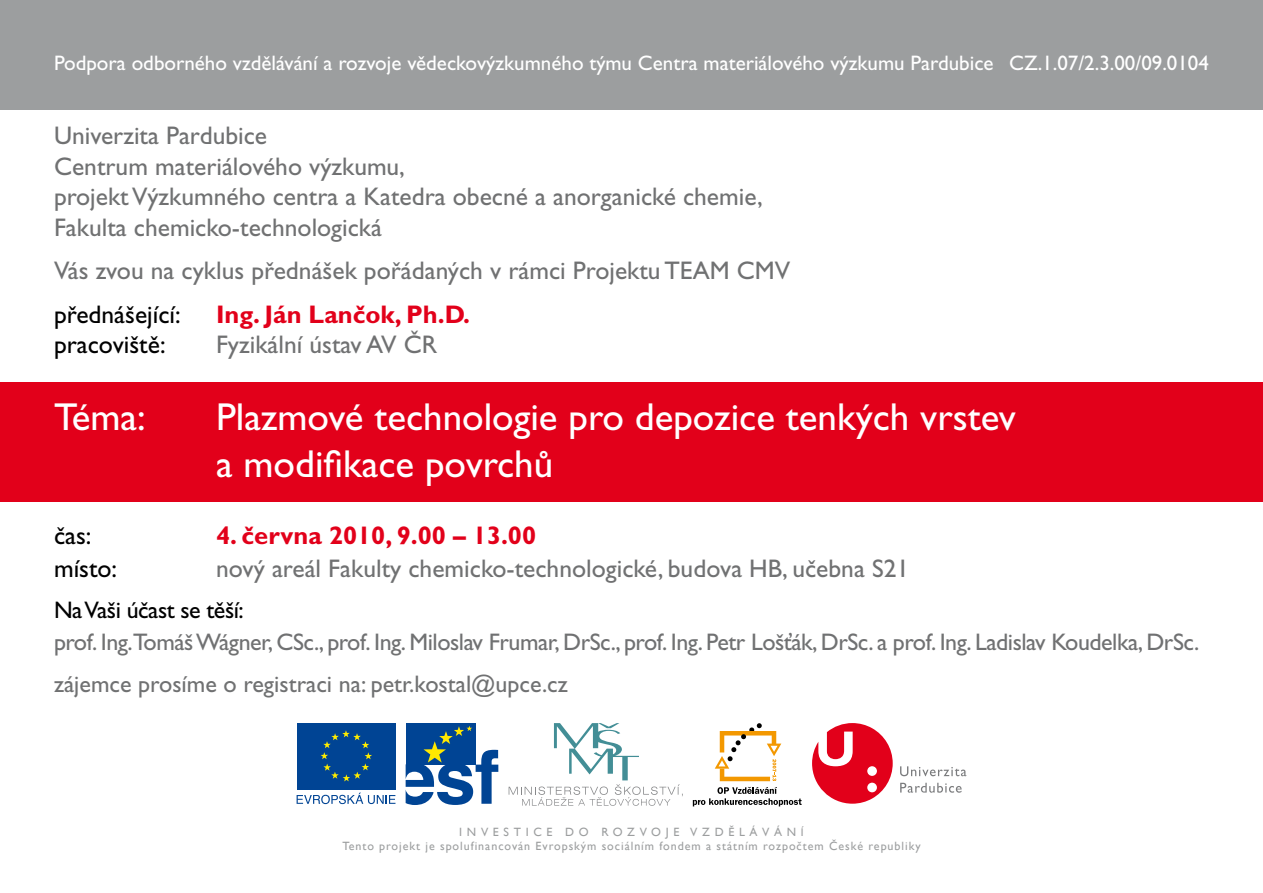
<style>
.page{position:relative;width:1263px;height:893px;background:#fff}
.page>*{position:absolute;margin:0;border:0;box-sizing:border-box;transform-origin:0 0}
.t1{font:39px/46.8px "Gill Sans CE";color:#fff}
.t2{font:25.5px/30.6px "Gill Sans CE";color:#707172}
.t3{font:700 25.5px "Gill Sans CE";color:#e2001a}
.t4{font:25.5px "Gill Sans CE";color:#000}
.t5{font:24px/41.5px "Gill Sans CE";letter-spacing:-.02em;color:#707172}
.t6{font:24px "Gill Sans CE";letter-spacing:-.02em;color:#000}
.t7{font:21px "Gill Sans CE";color:#fff}
.t8{font:12px/14.4px "Gill Sans";letter-spacing:.08em;color:#9c9e9f;text-align:center}
.s1{font-size:11.25px}
</style>
<div class="page">
<div style="left:0;top:382px;width:1263px;height:120px;background:#e2001a"></div>
<div style="left:0;top:0;width:1263px;height:109px;background:#9c9e9f"></div>
<div style="left:406px;top:723px;width:70px;height:42px;background:#004494"></div>
<svg style="left:406px;top:726px;width:92px;height:79px"></svg>
<div style="left:297px;top:723px;width:98px;height:66px;background:#004494"></div>
<svg style="left:321px;top:730px;width:51px;height:51px"></svg>
<svg style="left:297px;top:793px;width:98px;height:11px"></svg>
<svg style="left:509px;top:723px;width:174px;height:83px"></svg>
<svg style="left:812px;top:723px;width:81px;height:81px"></svg>
<svg style="left:900px;top:766px;width:66px;height:10px"></svg>
<svg style="left:900px;top:783px;width:62px;height:10px"></svg>
<svg style="left:715px;top:723px;width:66px;height:58px"></svg>
<svg style="left:693px;top:787px;width:109px;height:19px"></svg>
<p class="t7" style="left:54px;top:51px;width:1156px">Podpora odborného vzdělávání a rozvoje vědeckovýzkumného týmu Centra materiálového výzkumu Pardubice CZ.1.07/2.3.00/09.0104</p>
<p class="t2" style="left:54px;top:120px;width:710px">Univerzita Pardubice<br>Centrum materiálového výzkumu,<br>projekt Výzkumného centra a Katedra obecné a anorganické chemie, Fakulta chemicko-technologická</p>
<p class="t2" style="left:54px;top:255px;width:738px">Vás zvou na cyklus přednášek pořádaných v rámci Projektu TEAM CMV</p>
<p class="t4" style="left:54px;top:299px;width:128px">přednášející:</p>
<p class="t3" style="left:216px;top:299px;width:256px">Ing. Ján Lančok, Ph.D.</p>
<p class="t4" style="left:54px;top:330px;width:113px">pracoviště:</p>
<p class="t2" style="left:216px;top:329px;width:223px">Fyzikální ústav AV ČR</p>
<h1 class="t1" style="left:54px;top:394px;width:93px">Téma:</h1>
<h1 class="t1" style="left:216px;top:394px;width:801px">Plazmové technologie pro depozice tenkých vrstev a modifikace povrchů</h1>
<p class="t4" style="left:54px;top:521px;width:39px">čas:</p>
<p class="t3" style="left:216px;top:521px;width:322px">4. června 2010, 9.00 – 13.00</p>
<p class="t4" style="left:54px;top:553px;width:65px">místo:</p>
<p class="t2" style="left:216px;top:553px;width:695px">nový areál Fakulty chemicko-technologické, budova HB, učebna S21</p>
<p class="t6" style="left:54px;top:596px;width:191px">Na Vaši účast se těší:</p>
<p class="t5" style="left:54px;top:622px;width:1147px">prof. Ing.Tomáš Wágner, CSc., prof. Ing. Miloslav Frumar, DrSc., prof. Ing. Petr Lošťák, DrSc. a prof. Ing. Ladislav Koudelka, DrSc. zájemce prosíme o registraci na: petr.kostal@upce.cz</p>
<p class="t8" style="left:342px;top:825px;width:580px">INVESTICE DO ROZVOJE VZDĚLÁVÁN<span class="s1">Í<br></span>Tento projekt je spolufinancován Evropským sociálním fondem a státním rozpočtem České republiky</p>
</div>
